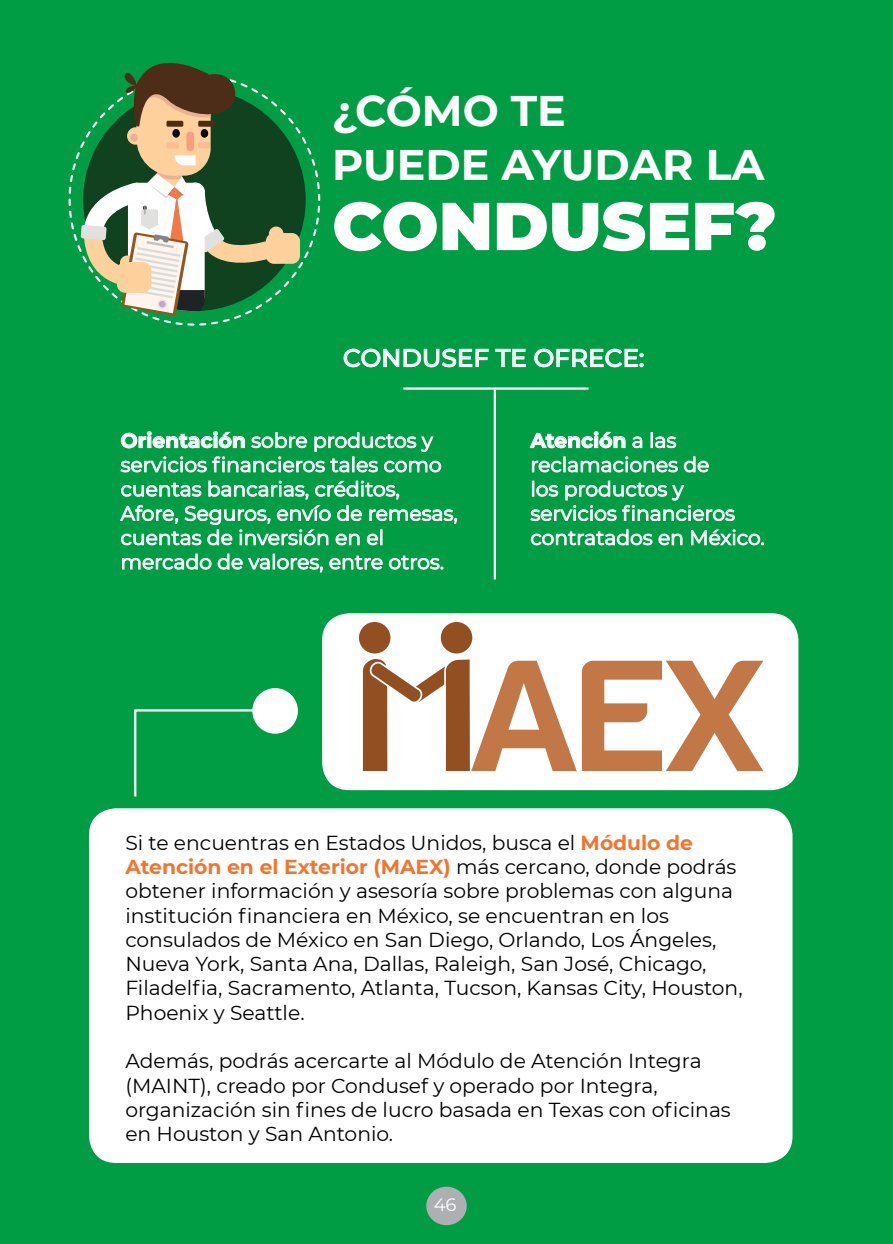
<style>
.page{position:relative;width:893px;height:1244px;background:#009d44}
.page>*{position:absolute;margin:0;border:0;box-sizing:border-box;transform-origin:0 0}
.t1{font:900 67.5px "Montserrat";color:#fff}
.t2{font:700 42.75px/54px "Montserrat";color:#fff}
.t3{font:500 24.75px "Montserrat";color:#fff}
.t4{font:20.25px/24.3px "Montserrat";color:#000}
.t5{font:20.25px/24.3px "Montserrat";color:#fff}
.t6{font:18px "Montserrat";color:#fff}
.s1{font-weight:700}
.s2{font-weight:700;color:#f4742e}
</style>
<div class="page">
<div style="left:322px;top:613px;width:476px;height:177px;background:#fff;border-radius:27px"></div>
<div style="left:89px;top:808px;width:703px;height:355px;background:#fff;border-radius:27px"></div>
<div style="left:359px;top:622px;width:31px;height:31px;background:#924f22;border-radius:50%"></div>
<div style="left:441px;top:622px;width:31px;height:31px;background:#924f22;border-radius:50%"></div>
<svg style="left:363px;top:659px;width:400px;height:112px"></svg>
<svg style="left:343px;top:348px;width:146px;height:19px"></svg>
<svg style="left:495px;top:349px;width:31px;height:18px"></svg>
<svg style="left:534px;top:348px;width:110px;height:19px"></svg>
<svg style="left:120px;top:431px;width:321px;height:42px"></svg>
<svg style="left:120px;top:480px;width:337px;height:66px"></svg>
<svg style="left:122px;top:553px;width:90px;height:17px"></svg>
<svg style="left:218px;top:553px;width:105px;height:20px"></svg>
<svg style="left:329px;top:555px;width:54px;height:15px"></svg>
<svg style="left:389px;top:555px;width:55px;height:15px"></svg>
<svg style="left:134px;top:709px;width:131px;height:88px"></svg>
<div style="left:252px;top:688px;width:46px;height:46px;background:#fff;border-radius:50%"></div>
<svg style="left:529px;top:431px;width:97px;height:17px"></svg>
<svg style="left:632px;top:436px;width:10px;height:12px"></svg>
<svg style="left:651px;top:432px;width:25px;height:16px"></svg>
<svg style="left:532px;top:456px;width:146px;height:17px"></svg>
<svg style="left:684px;top:456px;width:25px;height:17px"></svg>
<svg style="left:530px;top:480px;width:205px;height:41px"></svg>
<svg style="left:531px;top:529px;width:152px;height:17px"></svg>
<svg style="left:691px;top:529px;width:73px;height:17px"></svg>
<svg style="left:69px;top:111px;width:251px;height:215px"></svg>
<div style="left:266px;top:233px;width:34px;height:31px;background:#fed09c;border-radius:8px"></div>
<svg style="left:81px;top:62px;width:203px;height:254px"></svg>
<div style="left:117px;top:262px;width:34px;height:31px;background:#fed09c;border-radius:8px"></div>
<hr style="left:494px;top:390px;width:2px;height:189px;background:#fff">
<hr style="left:403px;top:387px;width:186px;height:3px;background:#fff">
<div style="left:426px;top:1186px;width:41px;height:39px;background:#adafb2;border-radius:50%"></div>
<h2 class="t2" style="left:332px;top:82px;width:434px">¿CÓMO TE<br>PUEDE AYUDAR LA</h2>
<h1 class="t1" style="left:332px;top:175px;width:446px">CONDUSEF?</h1>
<p class="t3" style="left:343px;top:340px;width:303px">CONDUSEF TE OFRECE:</p>
<p class="t5" style="left:121px;top:427px;width:339px"><span class="s1">Orientación</span> sobre productos y servicios financieros tales como cuentas bancarias, créditos,<br>Afore, Seguros, envío de remesas, cuentas de inversión en el mercado de valores, entre otros.</p>
<p class="t5" style="left:530px;top:427px;width:236px"><span class="s1">Atención</span> a las reclamaciones de<br>los productos y servicios financieros contratados en México.</p>
<p class="t4" style="left:125px;top:829px;width:619px">Si te encuentras en Estados Unidos, busca el <span class="s2">Módulo de Atención en el Exterior (MAEX)</span> más cercano, donde podrás obtener información y asesoría sobre problemas con alguna institución financiera en México, se encuentran en los consulados de México en San Diego, Orlando, Los Ángeles, Nueva York, Santa Ana, Dallas, Raleigh, San José, Chicago, Filadelfia, Sacramento, Atlanta, Tucson, Kansas City, Houston, Phoenix y Seattle.</p>
<p class="t4" style="left:125px;top:1048px;width:607px">Además, podrás acercarte al Módulo de Atención Integra (MAINT), creado por Condusef y operado por Integra, organización sin fines de lucro basada en Texas con oficinas en Houston y San Antonio.</p>
<p class="t6" style="left:434px;top:1192px;width:24px">46</p>
</div>
